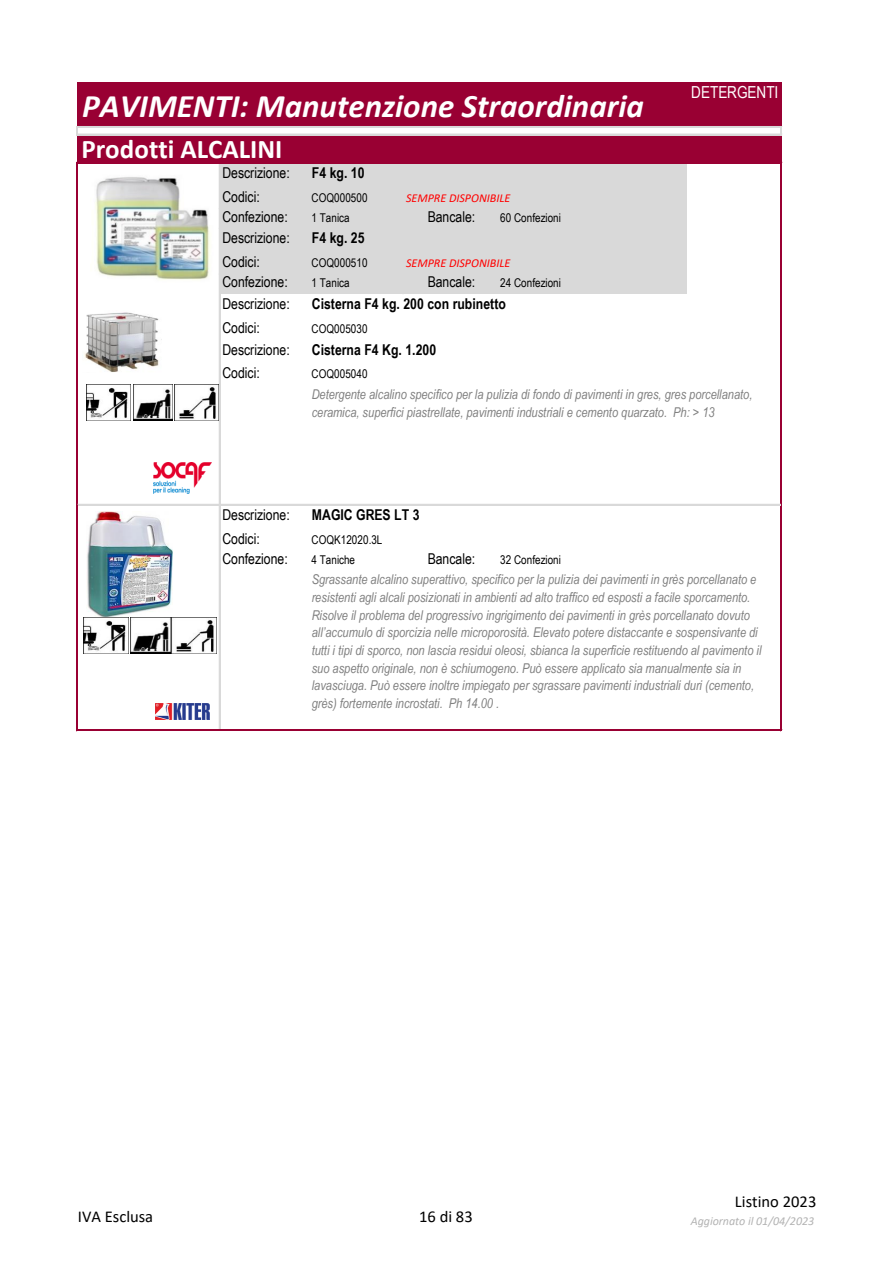
<style>
.page{position:relative;width:893px;height:1263px;background:#fff}
.page>*{position:absolute;margin:0;border:0;box-sizing:border-box;transform-origin:0 0}
.t1{font:italic 700 33px "Calibri";color:#fff}
.t2{font:700 27px "Calibri";color:#fff}
.t3{font:16.5px "Calibri";color:#000}
.t4{font:16.5px "Arial Narrow";letter-spacing:-.005em;color:#fff}
.t5{font:15px "Arial Narrow";color:#000}
.t6{font:700 15px "Arial Narrow";color:#000}
.t7{font:italic 13.5px/17.7px "Arial Narrow";color:#808080}
.t8{font:12px "Arial Narrow";letter-spacing:.005em;color:#000}
.t9{font:italic 12px "Calibri";color:#f00}
.t10{font:italic 12px "Calibri";letter-spacing:-.005em;color:#b3b3b3}
</style>
<div class="page">
<div style="left:78px;top:82px;width:703px;height:45px;background:#903"></div>
<div style="left:78px;top:135px;width:703px;height:28px;background:#903"></div>
<div style="left:220px;top:163px;width:467px;height:22px;background:#d9d9d9"></div>
<div style="left:220px;top:185px;width:184px;height:24px;background:#d9d9d9"></div>
<div style="left:404px;top:185px;width:94px;height:24px;background:#d9d9d9"></div>
<div style="left:498px;top:185px;width:189px;height:24px;background:#d9d9d9"></div>
<div style="left:220px;top:209px;width:467px;height:41px;background:#d9d9d9"></div>
<div style="left:220px;top:250px;width:184px;height:24px;background:#d9d9d9"></div>
<div style="left:404px;top:250px;width:94px;height:24px;background:#d9d9d9"></div>
<div style="left:498px;top:250px;width:189px;height:24px;background:#d9d9d9"></div>
<div style="left:220px;top:274px;width:467px;height:20px;background:#d9d9d9"></div>
<svg style="left:76px;top:128px;width:2px;height:6px"></svg>
<svg style="left:780px;top:128px;width:2px;height:6px"></svg>
<hr style="left:219px;top:164px;width:2px;height:45px;background:#d9d9d9">
<svg style="left:219px;top:209px;width:1px;height:19px"></svg>
<hr style="left:219px;top:228px;width:2px;height:46px;background:#d9d9d9">
<hr style="left:76px;top:162px;width:2px;height:569px;background:#903">
<hr style="left:780px;top:164px;width:2px;height:567px;background:#903">
<hr style="left:219px;top:274px;width:2px;height:455px;background:#d9d9d9">
<hr style="left:76px;top:126px;width:706px;height:2px;background:#d9d9d9">
<hr style="left:76px;top:134px;width:706px;height:1px;background:#d9d9d9">
<hr style="left:78px;top:162px;width:704px;height:2px;background:#903">
<hr style="left:78px;top:504px;width:702px;height:2px;background:#d9d9d9">
<hr style="left:78px;top:729px;width:704px;height:2px;background:#903">
<img style="left:84px;top:312px;width:75px;height:60px">
<img style="left:95px;top:177px;width:115px;height:103px">
<img style="left:87px;top:512px;width:86px;height:104px">
<img style="left:155px;top:703px;width:55px;height:17px">
<img style="left:154px;top:463px;width:58px;height:30px">
<img style="left:133px;top:384px;width:86px;height:36px">
<img style="left:86px;top:384px;width:45px;height:36px">
<img style="left:131px;top:617px;width:85px;height:36px">
<img style="left:84px;top:617px;width:44px;height:36px">
<h1 class="t1" style="left:82px;top:92px;width:563px">PAVIMENTI: Manutenzione Straordinaria</h1>
<h2 class="t2" style="left:81px;top:138px;width:202px">Prodotti ALCALINI</h2>
<p class="t5" style="left:222px;top:164px;width:69px">Descrizione:</p>
<p class="t6" style="left:312px;top:164px;width:54px">F4 kg. 10</p>
<p class="t5" style="left:222px;top:188px;width:39px">Codici:</p>
<p class="t8" style="left:311px;top:191px;width:58px">COQ000500</p>
<p class="t9" style="left:406px;top:193px;width:106px">SEMPRE DISPONIBILE</p>
<p class="t5" style="left:222px;top:208px;width:67px">Confezione:</p>
<p class="t8" style="left:311px;top:210px;width:40px">1 Tanica</p>
<p class="t5" style="left:428px;top:208px;width:49px">Bancale:</p>
<p class="t8" style="left:500px;top:210px;width:62px">60 Confezioni</p>
<p class="t5" style="left:222px;top:229px;width:69px">Descrizione:</p>
<p class="t6" style="left:312px;top:229px;width:54px">F4 kg. 25</p>
<p class="t5" style="left:222px;top:253px;width:39px">Codici:</p>
<p class="t8" style="left:311px;top:256px;width:58px">COQ000510</p>
<p class="t9" style="left:406px;top:258px;width:106px">SEMPRE DISPONIBILE</p>
<p class="t5" style="left:222px;top:273px;width:67px">Confezione:</p>
<p class="t8" style="left:311px;top:276px;width:40px">1 Tanica</p>
<p class="t5" style="left:428px;top:273px;width:49px">Bancale:</p>
<p class="t8" style="left:500px;top:276px;width:62px">24 Confezioni</p>
<p class="t5" style="left:222px;top:295px;width:69px">Descrizione:</p>
<p class="t6" style="left:312px;top:295px;width:196px">Cisterna F4 kg. 200 con rubinetto</p>
<p class="t5" style="left:222px;top:319px;width:39px">Codici:</p>
<p class="t8" style="left:311px;top:321px;width:58px">COQ005030</p>
<p class="t5" style="left:222px;top:340px;width:69px">Descrizione:</p>
<p class="t6" style="left:312px;top:340px;width:126px">Cisterna F4 Kg. 1.200</p>
<p class="t5" style="left:222px;top:364px;width:39px">Codici:</p>
<p class="t8" style="left:311px;top:367px;width:58px">COQ005040</p>
<p class="t4" style="left:691px;top:82px;width:89px">DETERGENTI</p>
<p class="t7" style="left:312px;top:385px;width:442px">Detergente alcalino specifico per la pulizia di fondo di pavimenti in gres, gres porcellanato, ceramica, superfici piastrellate, pavimenti industriali e cemento quarzato. Ph: &gt; 13</p>
<p class="t5" style="left:222px;top:506px;width:69px">Descrizione:</p>
<p class="t6" style="left:312px;top:506px;width:109px">MAGIC GRES LT 3</p>
<p class="t5" style="left:222px;top:530px;width:39px">Codici:</p>
<p class="t8" style="left:311px;top:533px;width:72px">COQK12020.3L</p>
<p class="t5" style="left:222px;top:549px;width:67px">Confezione:</p>
<p class="t8" style="left:311px;top:552px;width:45px">4 Taniche</p>
<p class="t5" style="left:428px;top:549px;width:49px">Bancale:</p>
<p class="t8" style="left:500px;top:552px;width:62px">32 Confezioni</p>
<p class="t7" style="left:312px;top:570px;width:451px">Sgrassante alcalino superattivo, specifico per la pulizia dei pavimenti in grès porcellanato e resistenti agli alcali posizionati in ambienti ad alto traffico ed esposti a facile sporcamento.<br>Risolve il problema del progressivo ingrigimento dei pavimenti in grès porcellanato dovuto all’accumulo di sporcizia nelle microporosità. Elevato potere distaccante e sospensivante di tutti i tipi di sporco, non lascia residui oleosi, sbianca la superficie restituendo al pavimento il suo aspetto originale, non è schiumogeno. Può essere applicato sia manualmente sia in lavasciuga. Può essere inoltre impiegato per sgrassare pavimenti industriali duri (cemento, grès) fortemente incrostati. Ph 14.00 .</p>
<p class="t3" style="left:78px;top:1209px;width:77px">IVA Esclusa</p>
<p class="t3" style="left:419px;top:1209px;width:55px">16 di 83</p>
<p class="t3" style="left:735px;top:1195px;width:83px">Listino 2023</p>
<p class="t10" style="left:691px;top:1215px;width:125px">Aggiornato il 01/04/2023</p>
</div>
